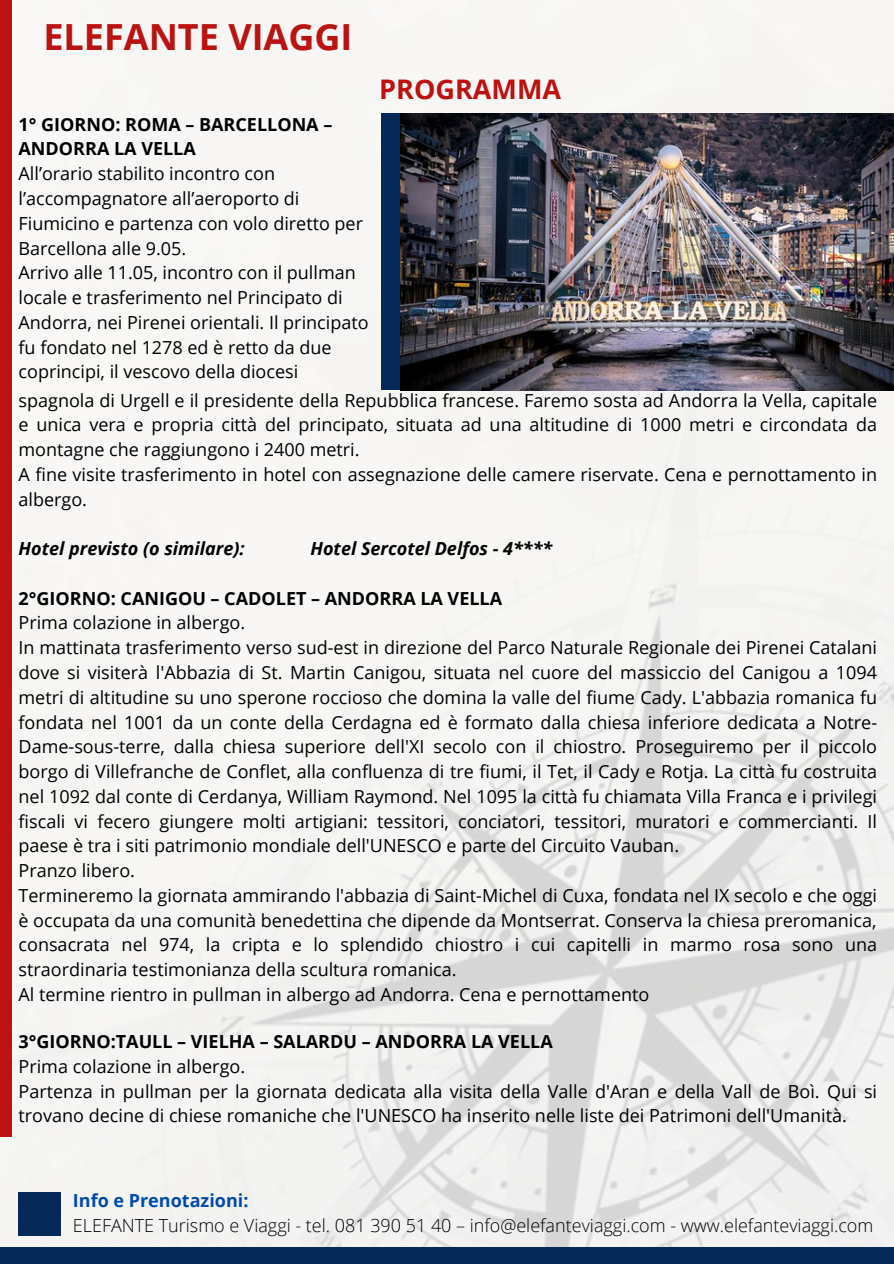
<style>
.page{position:relative;width:894px;height:1264px;background:#fff}
.page>*{position:absolute;margin:0;border:0;box-sizing:border-box;transform-origin:0 0}
.t1{font:700 36px "Open Sans";color:#bb1212}
.t2{font:700 27px "Open Sans";color:#bb1212}
.t3{font:18px/24.8px "Open Sans";color:#000}
.t4{font:700 18px/24.8px "Open Sans";color:#000}
.t5{font:300 18px "Open Sans";color:#000}
.t6{font:italic 700 18px "Open Sans";color:#000}
.t7{font:700 18px "Open Sans";color:#004aad}
</style>
<div class="page">
<img style="left:0;top:0;width:892px;height:1247px">
<div style="left:0;top:0;width:11px;height:1136px;background:#bb1212"></div>
<div style="left:19px;top:1191px;width:42px;height:44px;background:#072957"></div>
<div style="left:0;top:1247px;width:893px;height:16px;background:#072957"></div>
<div style="left:381px;top:113px;width:56px;height:277px;background:#072957"></div>
<img style="left:400px;top:113px;width:493px;height:277px">
<p class="t1" style="left:43px;top:11px;width:310px">ELEFANTE VIAGGI</p>
<p class="t4" style="left:19px;top:111px;width:315px">1° GIORNO: ROMA – BARCELLONA –<br>ANDORRA LA VELLA</p>
<p class="t3" style="left:19px;top:161px;width:351px">All’orario stabilito incontro con l’accompagnatore all’aeroporto di Fiumicino e partenza con volo diretto per Barcellona alle 9.05.<br>Arrivo alle 11.05, incontro con il pullman locale e trasferimento nel Principato di Andorra, nei Pirenei orientali. Il principato fu fondato nel 1278 ed è retto da due coprincipi, il vescovo della diocesi</p>
<p class="t2" style="left:379px;top:70px;width:183px">PROGRAMMA</p>
<p class="t3" style="left:19px;top:387px;width:859px">spagnola di Urgell e il presidente della Repubblica francese. Faremo sosta ad Andorra la Vella, capitale e unica vera e propria città del principato, situata ad una altitudine di 1000 metri e circondata da montagne che raggiungono i 2400 metri.<br>A fine visite trasferimento in hotel con assegnazione delle camere riservate. Cena e pernottamento in albergo.</p>
<p class="t6" style="left:19px;top:536px;width:227px">Hotel previsto (o similare):</p>
<p class="t6" style="left:310px;top:536px;width:243px">Hotel Sercotel Delfos - 4****</p>
<p class="t4" style="left:19px;top:585px;width:485px">2°GIORNO: CANIGOU – CADOLET – ANDORRA LA VELLA</p>
<p class="t3" style="left:19px;top:610px;width:859px">Prima colazione in albergo.<br>In mattinata trasferimento verso sud-est in direzione del Parco Naturale Regionale dei Pirenei Catalani dove si visiterà l'Abbazia di St. Martin Canigou, situata nel cuore del massiccio del Canigou a 1094 metri di altitudine su uno sperone roccioso che domina la valle del fiume Cady. L'abbazia romanica fu fondata nel 1001 da un conte della Cerdagna ed è formato dalla chiesa inferiore dedicata a Notre-Dame-sous-terre, dalla chiesa superiore dell'XI secolo con il chiostro. Proseguiremo per il piccolo borgo di Villefranche de Conflet, alla confluenza di tre fiumi, il Tet, il Cady e Rotja. La città fu costruita nel 1092 dal conte di Cerdanya, William Raymond. Nel 1095 la città fu chiamata Villa Franca e i privilegi fiscali vi fecero giungere molti artigiani: tessitori, conciatori, tessitori, muratori e commercianti. Il paese è tra i siti patrimonio mondiale dell'UNESCO e parte del Circuito Vauban.<br>Pranzo libero.<br>Termineremo la giornata ammirando l'abbazia di Saint-Michel di Cuxa, fondata nel IX secolo e che oggi è occupata da una comunità benedettina che dipende da Montserrat. Conserva la chiesa preromanica, consacrata nel 974, la cripta e lo splendido chiostro i cui capitelli in marmo rosa sono una straordinaria testimonianza della scultura romanica.<br>Al termine rientro in pullman in albergo ad Andorra. Cena e pernottamento</p>
<p class="t4" style="left:19px;top:1028px;width:535px">3°GIORNO:TAULL – VIELHA – SALARDU – ANDORRA LA VELLA</p>
<p class="t3" style="left:19px;top:1053px;width:859px">Prima colazione in albergo.<br>Partenza in pullman per la giornata dedicata alla visita della Valle d'Aran e della Vall de Boì. Qui si trovano decine di chiese romaniche che l'UNESCO ha inserito nelle liste dei Patrimoni dell'Umanità.</p>
<h1 class="t7" style="left:73px;top:1187px;width:177px">Info e Prenotazioni:</h1>
<h2 class="t5" style="left:73px;top:1212px;width:801px">ELEFANTE Turismo e Viaggi - tel. 081 390 51 40 – info@elefanteviaggi.com - www.elefanteviaggi.com</h2>
</div>
